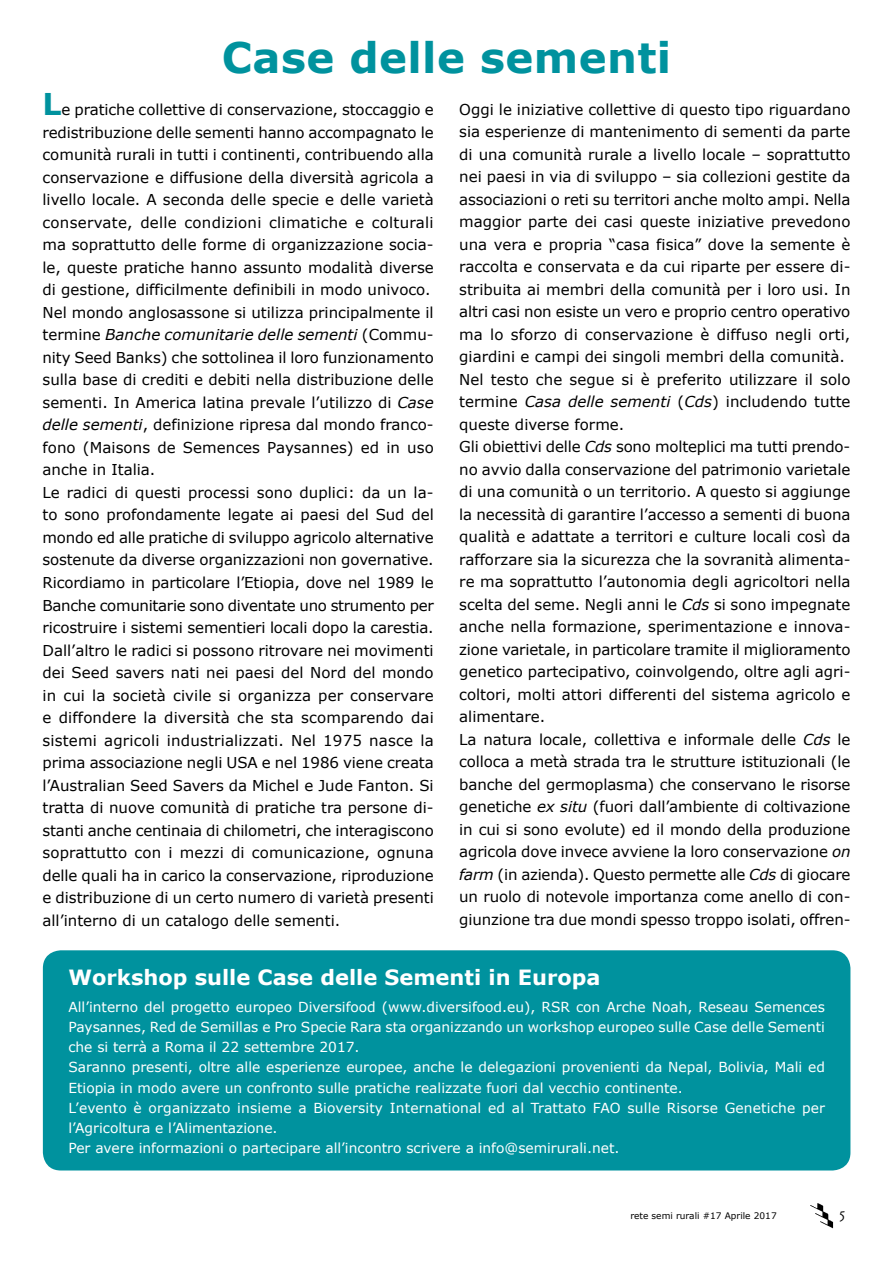
<style>
.page{position:relative;width:893px;height:1263px;background:#fff}
.page>*{position:absolute;margin:0;border:0;box-sizing:border-box;transform-origin:0 0}
.t1{font:700 42px "Verdana";letter-spacing:.01em;color:#00929e}
.t2{font:700 21px "Verdana";color:#fff}
.t3{font:300 16.5px "Csuni OTF";color:#000}
.t4{font:15px/22.5px "Verdana";color:#000}
.t5{font:13.8px/20.2px "Verdana";color:#fff}
.t6{font:9px "Verdana";color:#000}
.s1{font-weight:700;font-size:30px;color:#00929e}
.s2{font-style:italic}
</style>
<div class="page">
<img style="left:810px;top:1203px;width:24px;height:26px">
<div style="left:43px;top:950px;width:807px;height:220px;background:#00929e;border-radius:18px"></div>
<h1 class="t1" style="left:222px;top:30px;width:451px">Case delle sementi</h1>
<p class="t4" style="left:43px;top:99px;width:393px"><span class="s1">L</span>e pratiche collettive di conservazione, stoccaggio e redistribuzione delle sementi hanno accompagnato le comunità rurali in tutti i continenti, contribuendo alla conservazione e diffusione della diversità agricola a livello locale. A seconda delle specie e delle varietà conservate, delle condizioni climatiche e colturali ma soprattutto delle forme di organizzazione socia&shy;le, queste pratiche hanno assunto modalità diverse di gestione, difficilmente definibili in modo univoco.<br>Nel mondo anglosassone si utilizza principalmente il termine <span class="s2">Banche comunitarie delle sementi</span> (Commu&shy;nity Seed Banks) che sottolinea il loro funzionamento sulla base di crediti e debiti nella distribuzione delle sementi. In America latina prevale l’utilizzo di <span class="s2">Case delle sementi</span>, definizione ripresa dal mondo franco&shy;fono (Maisons de Semences Paysannes) ed in uso anche in Italia.<br>Le radici di questi processi sono duplici: da un la&shy;to sono profondamente legate ai paesi del Sud del mondo ed alle pratiche di sviluppo agricolo alternative sostenute da diverse organizzazioni non governative.<br>Ricordiamo in particolare l’Etiopia, dove nel 1989 le Banche comunitarie sono diventate uno strumento per ricostruire i sistemi sementieri locali dopo la carestia.<br>Dall’altro le radici si possono ritrovare nei movimenti dei Seed savers nati nei paesi del Nord del mondo in cui la società civile si organizza per conservare e diffondere la diversità che sta scomparendo dai sistemi agricoli industrializzati. Nel 1975 nasce la prima associazione negli USA e nel 1986 viene creata l’Australian Seed Savers da Michel e Jude Fanton. Si tratta di nuove comunità di pratiche tra persone di&shy;stanti anche centinaia di chilometri, che interagiscono soprattutto con i mezzi di comunicazione, ognuna delle quali ha in carico la conservazione, riproduzione e distribuzione di un certo numero di varietà presenti all’interno di un catalogo delle sementi.</p>
<p class="t4" style="left:459px;top:98px;width:393px">Oggi le iniziative collettive di questo tipo riguardano sia esperienze di mantenimento di sementi da parte di una comunità rurale a livello locale – soprattutto nei paesi in via di sviluppo – sia collezioni gestite da associazioni o reti su territori anche molto ampi. Nella maggior parte dei casi queste iniziative prevedono una vera e propria “casa fisica” dove la semente è raccolta e conservata e da cui riparte per essere di&shy;stribuita ai membri della comunità per i loro usi. In altri casi non esiste un vero e proprio centro operativo ma lo sforzo di conservazione è diffuso negli orti, giardini e campi dei singoli membri della comunità.<br>Nel testo che segue si è preferito utilizzare il solo termine <span class="s2">Casa delle sementi</span> (<span class="s2">Cds</span>) includendo tutte queste diverse forme.<br>Gli obiettivi delle <span class="s2">Cds</span> sono molteplici ma tutti prendo&shy;no avvio dalla conservazione del patrimonio varietale di una comunità o un territorio. A questo si aggiunge la necessità di garantire l’accesso a sementi di buona qualità e adattate a territori e culture locali così da rafforzare sia la sicurezza che la sovranità alimenta&shy;re ma soprattutto l’autonomia degli agricoltori nella scelta del seme. Negli anni le <span class="s2">Cds</span> si sono impegnate anche nella formazione, sperimentazione e innova&shy;zione varietale, in particolare tramite il miglioramento genetico partecipativo, coinvolgendo, oltre agli agri&shy;coltori, molti attori differenti del sistema agricolo e alimentare.<br>La natura locale, collettiva e informale delle <span class="s2">Cds</span> le colloca a metà strada tra le strutture istituzionali (le banche del germoplasma) che conservano le risorse genetiche <span class="s2">ex situ</span> (fuori dall’ambiente di coltivazione in cui si sono evolute) ed il mondo della produzione agricola dove invece avviene la loro conservazione <span class="s2">on farm</span> (in azienda). Questo permette alle <span class="s2">Cds</span> di giocare un ruolo di notevole importanza come anello di con&shy;giunzione tra due mondi spesso troppo isolati, offren-</p>
<h2 class="t2" style="left:68px;top:963px;width:534px">Workshop sulle Case delle Sementi in Europa</h2>
<p class="t5" style="left:68px;top:997px;width:758px">All’interno del progetto europeo Diversifood (www.diversifood.eu), RSR con Arche Noah, Reseau Semences Paysannes, Red de Semillas e Pro Specie Rara sta organizzando un workshop europeo sulle Case delle Sementi che si terrà a Roma il 22 settembre 2017.<br>Saranno presenti, oltre alle esperienze europee, anche le delegazioni provenienti da Nepal, Bolivia, Mali ed Etiopia in modo avere un confronto sulle pratiche realizzate fuori dal vecchio continente.<br>L’evento è organizzato insieme a Bioversity International ed al Trattato FAO sulle Risorse Genetiche per l’Agricoltura e l’Alimentazione.<br>Per avere informazioni o partecipare all’incontro scrivere a info@semirurali.net.</p>
<p class="t6" style="left:630px;top:1210px;width:148px">rete semi rurali #17 Aprile 2017</p>
<p class="t3" style="left:838px;top:1204px;width:9px">5</p>
</div>
